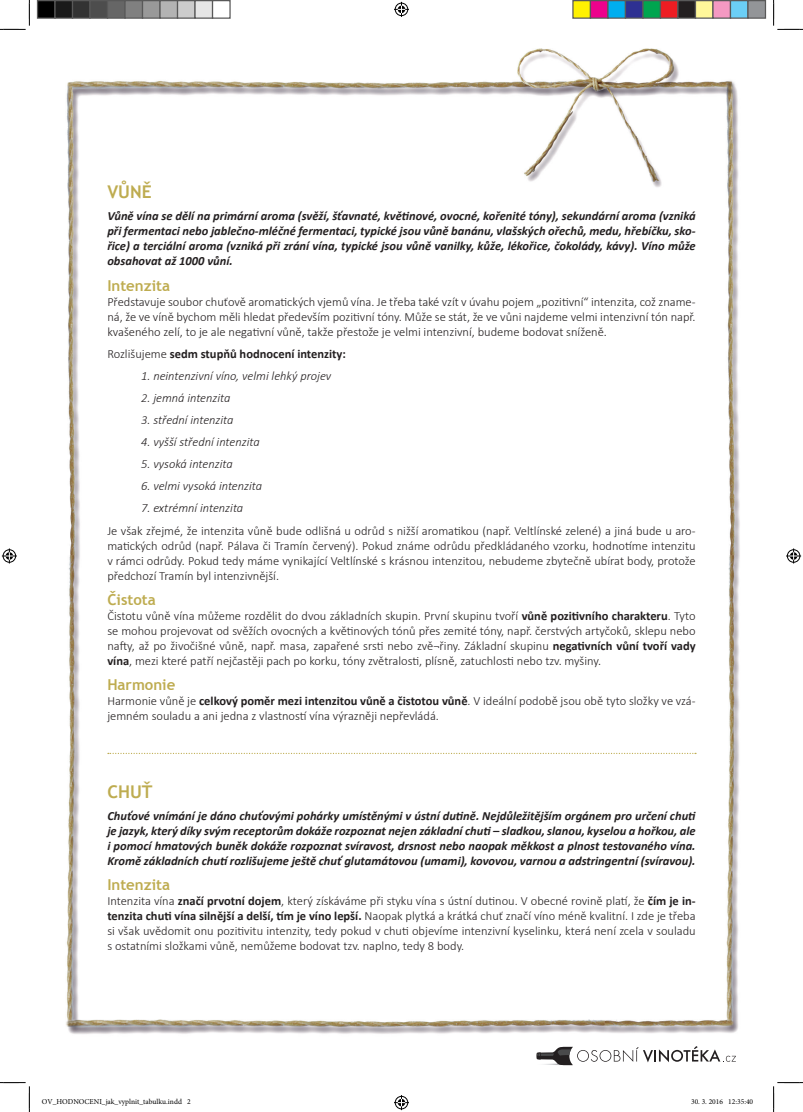
<style>
.page{position:relative;width:803px;height:1112px;background:#fff}
.page>*{position:absolute;margin:0;border:0;box-sizing:border-box;transform-origin:0 0}
.t1{font:700 17.5px "Trebuchet MS";color:#beac50}
.t2{font:700 15px "Trebuchet MS";color:#beac50}
.t3{font:300 12.5px/15px "Calibri";color:#231f20;text-align:justify}
.t4{font:italic 700 12.5px/15px "Calibri";color:#231f20;text-align:justify}
.t5{font:italic 300 12.5px "Calibri";color:#231f20}
.t6{font:700 12.5px "Calibri";color:#231f20}
.t7{font:7.5px "Minion Pro";color:#000}
.s1{font-weight:300}
.s2{font-weight:700}
</style>
<div class="page">
<img style="left:66px;top:48px;width:674px;height:1018px">
<img style="left:529px;top:1062px;width:7px;height:2px">
<svg style="left:536px;top:1045px;width:200px;height:19px"></svg>
<svg style="left:108px;top:752px;width:588px;height:1px"></svg>
<svg style="left:0;top:0;width:30px;height:30px"></svg>
<svg style="left:0;top:1082px;width:30px;height:29px"></svg>
<svg style="left:773px;top:0;width:30px;height:30px"></svg>
<svg style="left:773px;top:1082px;width:30px;height:29px"></svg>
<svg style="left:394px;top:2px;width:15px;height:15px"></svg>
<svg style="left:394px;top:1095px;width:15px;height:14px"></svg>
<svg style="left:2px;top:548px;width:15px;height:15px"></svg>
<svg style="left:786px;top:548px;width:15px;height:15px"></svg>
<div style="left:38px;top:1px;width:17px;height:17px;background:#000"></div>
<div style="left:37px;top:0;width:19px;height:19px;border:1px solid #595959"></div>
<div style="left:55px;top:1px;width:18px;height:17px;background:#1a1a1a"></div>
<div style="left:54px;top:0;width:19px;height:19px;border:1px solid #595959"></div>
<div style="left:73px;top:1px;width:17px;height:17px;background:#333"></div>
<div style="left:72px;top:0;width:19px;height:19px;border:1px solid #595959"></div>
<div style="left:90px;top:1px;width:18px;height:17px;background:#4d4d4d"></div>
<div style="left:89px;top:0;width:19px;height:19px;border:1px solid #595959"></div>
<div style="left:108px;top:1px;width:17px;height:17px;background:#666"></div>
<div style="left:107px;top:0;width:19px;height:19px;border:1px solid #595959"></div>
<div style="left:125px;top:1px;width:18px;height:17px;background:#808080"></div>
<div style="left:124px;top:0;width:19px;height:19px;border:1px solid #595959"></div>
<div style="left:143px;top:1px;width:17px;height:17px;background:#999"></div>
<div style="left:142px;top:0;width:19px;height:19px;border:1px solid #595959"></div>
<div style="left:160px;top:1px;width:18px;height:17px;background:#b3b3b3"></div>
<div style="left:159px;top:0;width:19px;height:19px;border:1px solid #595959"></div>
<div style="left:178px;top:1px;width:17px;height:17px;background:#ccc"></div>
<div style="left:177px;top:0;width:19px;height:19px;border:1px solid #595959"></div>
<div style="left:195px;top:1px;width:18px;height:17px;background:#e6e6e6"></div>
<div style="left:194px;top:0;width:19px;height:19px;border:1px solid #595959"></div>
<div style="left:212px;top:0;width:19px;height:19px;border:1px solid #595959"></div>
<div style="left:573px;top:1px;width:17px;height:17px;background:#fff101"></div>
<div style="left:572px;top:0;width:19px;height:19px;border:1px solid #595959"></div>
<div style="left:590px;top:1px;width:18px;height:17px;background:#ed028c"></div>
<div style="left:590px;top:0;width:18px;height:19px;border:1px solid #595959"></div>
<div style="left:608px;top:1px;width:17px;height:17px;background:#00aeef"></div>
<div style="left:607px;top:0;width:19px;height:19px;border:1px solid #595959"></div>
<div style="left:625px;top:1px;width:18px;height:17px;background:#2e3092"></div>
<div style="left:625px;top:0;width:18px;height:19px;border:1px solid #595959"></div>
<div style="left:643px;top:1px;width:17px;height:17px;background:#00a54f"></div>
<div style="left:642px;top:0;width:19px;height:19px;border:1px solid #595959"></div>
<div style="left:660px;top:1px;width:18px;height:17px;background:#ee1d23"></div>
<div style="left:660px;top:0;width:18px;height:19px;border:1px solid #595959"></div>
<div style="left:678px;top:1px;width:17px;height:17px;background:#231f20"></div>
<div style="left:677px;top:0;width:19px;height:19px;border:1px solid #595959"></div>
<div style="left:695px;top:1px;width:18px;height:17px;background:#fff79a"></div>
<div style="left:695px;top:0;width:18px;height:19px;border:1px solid #595959"></div>
<div style="left:713px;top:1px;width:17px;height:17px;background:#f499c2"></div>
<div style="left:712px;top:0;width:19px;height:19px;border:1px solid #595959"></div>
<div style="left:730px;top:1px;width:18px;height:17px;background:#6bcff6"></div>
<div style="left:730px;top:0;width:18px;height:19px;border:1px solid #595959"></div>
<div style="left:748px;top:1px;width:17px;height:17px;background:#939598"></div>
<div style="left:747px;top:0;width:19px;height:19px;border:1px solid #595959"></div>
<h1 class="t1" style="left:107px;top:181px;width:46px">VŮNĚ</h1>
<p class="t4" style="left:107px;top:208px;width:590px">Vůně vína se dělí na primární aroma (svěží, šťavnaté, květinové, ovocné, kořenité tóny), sekundární aroma (vzniká při fermentaci nebo jablečno-mléčné fermentaci, typické jsou vůně banánu, vlašských ořechů, medu, hřebíčku, sko&shy;řice) a terciální aroma (vzniká při zrání vína, typické jsou vůně vanilky, kůže, lékořice, čokolády, kávy). Víno může obsahovat až 1000 vůní.</p>
<p class="t2" style="left:107px;top:276px;width:64px">Intenzita</p>
<p class="t3" style="left:107px;top:294px;width:590px">Představuje soubor chuťově aromatických vjemů vína. Je třeba také vzít v úvahu pojem „pozitivní“ intenzita, což zname&shy;ná, že ve víně bychom měli hledat především pozitivní tóny. Může se stát, že ve vůni najdeme velmi intenzivní tón např. kvašeného zelí, to je ale negativní vůně, takže přestože je velmi intenzivní, budeme bodovat sníženě.</p>
<p class="t6" style="left:107px;top:344px;width:240px"><span class="s1">Rozlišujeme</span> sedm stupňů hodnocení intenzity:</p>
<p class="t5" style="left:141px;top:368px;width:192px">1. neintenzivní víno, velmi lehký projev</p>
<p class="t5" style="left:141px;top:390px;width:91px">2. jemná intenzita</p>
<p class="t5" style="left:141px;top:412px;width:94px">3. střední intenzita</p>
<p class="t5" style="left:141px;top:434px;width:120px">4. vyšší střední intenzita</p>
<p class="t5" style="left:141px;top:456px;width:93px">5. vysoká intenzita</p>
<p class="t5" style="left:141px;top:478px;width:122px">6. velmi vysoká intenzita</p>
<p class="t5" style="left:141px;top:500px;width:104px">7. extrémní intenzita</p>
<p class="t3" style="left:107px;top:522px;width:590px">Je však zřejmé, že intenzita vůně bude odlišná u odrůd s nižší aromatikou (např. Veltlínské zelené) a jiná bude u aro&shy;matických odrůd (např. Pálava či Tramín červený). Pokud známe odrůdu předkládaného vzorku, hodnotíme intenzitu v rámci odrůdy. Pokud tedy máme vynikající Veltlínské s krásnou intenzitou, nebudeme zbytečně ubírat body, protože předchozí Tramín byl intenzivnější.</p>
<p class="t2" style="left:107px;top:590px;width:50px">Čistota</p>
<p class="t3" style="left:107px;top:607px;width:590px">Čistotu vůně vína můžeme rozdělit do dvou základních skupin. První skupinu tvoří <span class="s2">vůně pozitivního charakteru</span>. Tyto se mohou projevovat od svěžích ovocných a květinových tónů přes zemité tóny, např. čerstvých artyčoků, sklepu nebo nafty, až po živočišné vůně, např. masa, zapařené srsti nebo zvě¬řiny. Základní skupinu <span class="s2">negativních vůní tvoří vady vína</span>, mezi které patří nejčastěji pach po korku, tóny zvětralosti, plísně, zatuchlosti nebo tzv. myšiny.</p>
<p class="t2" style="left:107px;top:675px;width:69px">Harmonie</p>
<p class="t3" style="left:107px;top:693px;width:590px">Harmonie vůně je <span class="s2">celkový poměr mezi intenzitou vůně a čistotou vůně</span>. V ideální podobě jsou obě tyto složky ve vzá&shy;jemném souladu a ani jedna z vlastností vína výrazněji nepřevládá.</p>
<h1 class="t1" style="left:107px;top:780px;width:47px">CHUŤ</h1>
<p class="t4" style="left:107px;top:808px;width:590px">Chuťové vnímání je dáno chuťovými pohárky umístěnými v ústní dutině. Nejdůležitějším orgánem pro určení chuti je jazyk, který díky svým receptorům dokáže rozpoznat nejen základní chuti – sladkou, slanou, kyselou a hořkou, ale i pomocí hmatových buněk dokáže rozpoznat svíravost, drsnost nebo naopak měkkost a plnost testovaného vína.<br>Kromě základních chutí rozlišujeme ještě chuť glutamátovou (umami), kovovou, varnou a adstringentní (svíravou).</p>
<p class="t2" style="left:107px;top:875px;width:64px">Intenzita</p>
<p class="t3" style="left:107px;top:893px;width:590px">Intenzita vína <span class="s2">značí prvotní dojem</span>, který získáváme při styku vína s ústní dutinou. V obecné rovině platí, že <span class="s2">čím je in&shy;tenzita chuti vína silnější a delší, tím je víno lepší.</span> Naopak plytká a krátká chuť značí víno méně kvalitní. I zde je třeba si však uvědomit onu pozitivitu intenzity, tedy pokud v chuti objevíme intenzivní kyselinku, která není zcela v souladu s ostatními složkami vůně, nemůžeme bodovat tzv. naplno, tedy 8 body.</p>
<p class="t7" style="left:42px;top:1096px;width:150px">OV_HODNOCENI_jak_vyplnit_tabulku.indd 2</p>
<p class="t7" style="left:691px;top:1096px;width:64px">30. 3. 2016 12:35:40</p>
</div>
